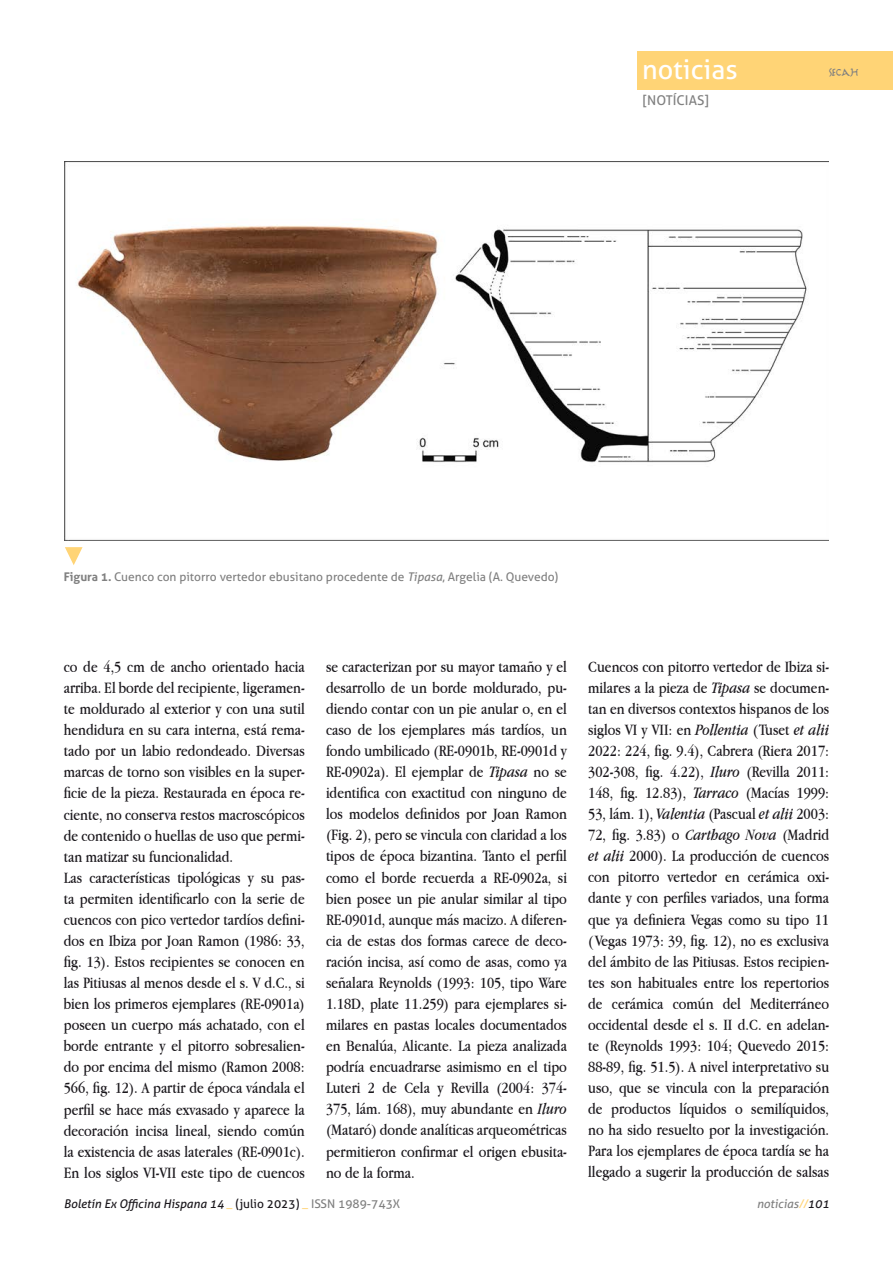
<style>
.page{position:relative;width:893px;height:1263px;background:#fff}
.page>*{position:absolute;margin:0;border:0;box-sizing:border-box;transform-origin:0 0}
.t1{font:27px "Aller";color:#fff}
.t2{font:18px "Marathon II";color:#808080}
.t3{font:16.5px/21px "Apple Garamond";color:#1a171c;text-align:justify}
.t4{font:13.5px "Aller";color:#808080}
.t5{font:12px "Aller";color:#808080}
.t6{font:italic 12px "Aller";color:#1a171c}
.t7{font:italic 12px "Aller";color:#808080}
.s1{font-weight:700}
.s2{font-style:italic}
.s3{font-style:normal;color:#ffd476}
.s4{font-style:normal}
.s5{font-style:normal;color:#808080}
.s6{color:#ffd476}
.s7{color:#1a171c}
</style>
<div class="page">
<div style="left:638px;top:51px;width:255px;height:38px;background:#ffd476"></div>
<img style="left:65px;top:161px;width:763px;height:379px">
<svg style="left:65px;top:547px;width:18px;height:18px"></svg>
<h1 class="t1" style="left:642px;top:53px;width:97px">noticias</h1>
<p class="t2" style="left:829px;top:64px;width:31px">secah</p>
<p class="t4" style="left:643px;top:92px;width:67px">[NOTÍCIAS]</p>
<p class="t5" style="left:64px;top:570px;width:496px"><span class="s1">Figura 1.</span> Cuenco con pitorro vertedor ebusitano procedente de <span class="s2">Tipasa</span>, Argelia (A. Quevedo)</p>
<p class="t3" style="left:64px;top:656px;width:242px;text-align:left">co de 4,5 cm de ancho orientado hacia arriba. El borde del recipiente, ligeramen&shy;te moldurado al exterior y con una sutil hendidura en su cara interna, está rema&shy;tado por un labio redondeado. Diversas marcas de torno son visibles en la super&shy;ficie de la pieza. Restaurada en época re&shy;ciente, no conserva restos macroscópicos de contenido o huellas de uso que permi&shy;tan matizar su funcionalidad.<br>Las características tipológicas y su pas&shy;ta permiten identificarlo con la serie de cuencos con pico vertedor tardíos defini&shy;dos en Ibiza por Joan Ramon (1986: 33, fig. 13). Estos recipientes se conocen en las Pitiusas al menos desde el s. V d.C., si bien los primeros ejemplares (RE-0901a) poseen un cuerpo más achatado, con el borde entrante y el pitorro sobresalien&shy;do por encima del mismo (Ramon 2008:<br>566, fig. 12). A partir de época vándala el perfil se hace más exvasado y aparece la decoración incisa lineal, siendo común la existencia de asas laterales (RE-0901c).<br>En los siglos VI-VII este tipo de cuencos</p>
<p class="t3" style="left:326px;top:656px;width:242px">se caracterizan por su mayor tamaño y el desarrollo de un borde moldurado, pu&shy;diendo contar con un pie anular o, en el caso de los ejemplares más tardíos, un fondo umbilicado (RE-0901b, RE-0901d y RE-0902a). El ejemplar de <span class="s2">Tipasa</span> no se identifica con exactitud con ninguno de los modelos definidos por Joan Ramon (Fig. 2), pero se vincula con claridad a los tipos de época bizantina. Tanto el perfil como el borde recuerda a RE-0902a, si bien posee un pie anular similar al tipo RE-0901d, aunque más macizo. A diferen&shy;cia de estas dos formas carece de deco&shy;ración incisa, así como de asas, como ya señalara Reynolds (1993: 105, tipo Ware 1.18D, plate 11.259) para ejemplares si&shy;milares en pastas locales documentados en Benalúa, Alicante. La pieza analizada podría encuadrarse asimismo en el tipo Luteri 2 de Cela y Revilla (2004: 374- 375, lám. 168), muy abundante en <span class="s2">Iluro </span>(Mataró) donde analíticas arqueométricas permitieron confirmar el origen ebusita&shy;no de la forma.</p>
<p class="t3" style="left:588px;top:655px;width:242px">Cuencos con pitorro vertedor de Ibiza si&shy;milares a la pieza de <span class="s2">Tipasa</span> se documen&shy;tan en diversos contextos hispanos de los siglos VI y VII: en <span class="s2">Pollentia</span> (Tuset <span class="s2">et alii </span>2022: 224, fig. 9.4), Cabrera (Riera 2017:<br>302-308, fig. 4.22), <span class="s2">Iluro</span> (Revilla 2011:<br>148, fig. 12.83), <span class="s2">Tarraco</span> (Macías 1999:<br>53, lám. 1), <span class="s2">Valentia</span> (Pascual <span class="s2">et alii</span> 2003:<br>72, fig. 3.83) o <span class="s2">Carthago Nova</span> (Madrid <span class="s2">et alii</span> 2000). La producción de cuencos con pitorro vertedor en cerámica oxi&shy;dante y con perfiles variados, una forma que ya definiera Vegas como su tipo 11 (Vegas 1973: 39, fig. 12), no es exclusiva del ámbito de las Pitiusas. Estos recipien&shy;tes son habituales entre los repertorios de cerámica común del Mediterráneo occidental desde el s. II d.C. en adelan&shy;te (Reynolds 1993: 104; Quevedo 2015:<br>88-89, fig. 51.5). A nivel interpretativo su uso, que se vincula con la preparación de productos líquidos o semilíquidos, no ha sido resuelto por la investigación.<br>Para los ejemplares de época tardía se ha llegado a sugerir la producción de salsas</p>
<p class="t6" style="left:64px;top:1196px;width:338px">Boletín Ex Officina Hispana 14 <span class="s3">_</span> <span class="s4">(julio 2023)</span> <span class="s3">_</span> <span class="s5">ISSN 1989-743X</span></p>
<p class="t7" style="left:757px;top:1196px;width:74px">noticias<span class="s6">//</span><span class="s7">101</span></p>
</div>
